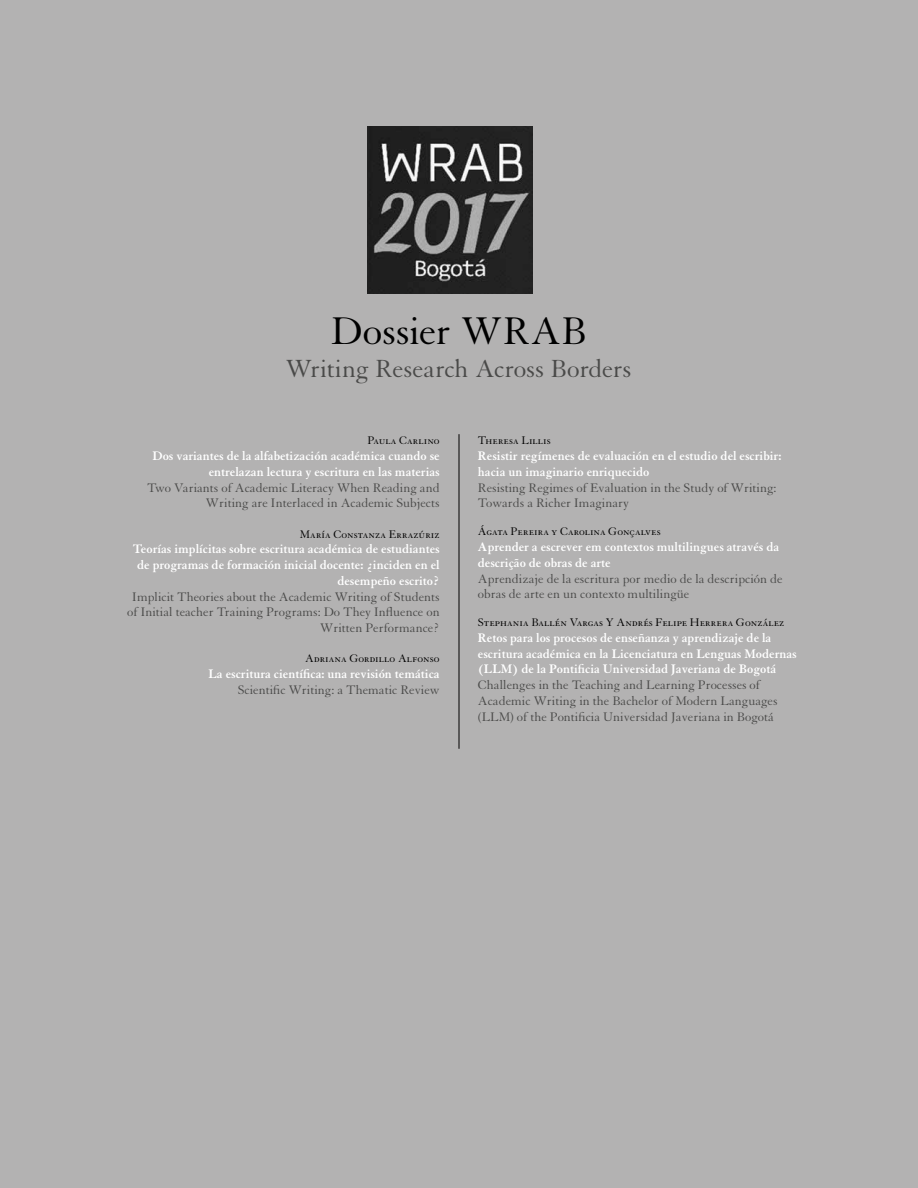
<style>
.page{position:relative;width:918px;height:1188px;background:#b3b2b2}
.page>*{position:absolute;margin:0;border:0;box-sizing:border-box;transform-origin:0 0}
.t1{font:42px "Granjon";letter-spacing:-.005em;color:#000}
.t2{font:27px "Granjon";letter-spacing:-.01em;color:#4a4a49}
.t3{font:700 13.5px/15.8px "Granjon";color:#fff}
.t4{font:13.5px/15.8px "Granjon";color:#4a4a49}
.t5{font:12px "Granjon SC";letter-spacing:.01em;color:#000}
</style>
<div class="page">
<hr style="left:459px;top:434px;width:1px;height:315px;background:#000">
<img style="left:368px;top:126px;width:165px;height:167px">
<h1 class="t1" style="left:331px;top:308px;width:257px">Dossier WRAB</h1>
<h2 class="t2" style="left:286px;top:354px;width:347px">Writing Research Across Borders</h2>
<p class="t5" style="left:368px;top:434px;width:74px">Paula Carlino</p>
<p class="t3" style="left:152px;top:448px;width:289px;text-align:right">Dos variantes de la alfabetización académica cuando se entrelazan lectura y escritura en las materias</p>
<p class="t4" style="left:147px;top:480px;width:294px;text-align:right">Two Variants of Academic Literacy When Reading and<br>Writing are Interlaced in Academic Subjects</p>
<p class="t5" style="left:300px;top:527px;width:141px">María Constanza Errazúriz</p>
<p class="t3" style="left:133px;top:541px;width:308px;text-align:right">Teorías implícitas sobre escritura académica de estudiantes de programas de formación inicial docente: ¿inciden en el desempeño escrito?</p>
<p class="t4" style="left:127px;top:589px;width:314px;text-align:right">Implicit Theories about the Academic Writing of Students of Initial teacher Training Programs: Do They Influence on<br>Written Performance?</p>
<p class="t5" style="left:305px;top:652px;width:136px">Adriana Gordillo Alfonso</p>
<p class="t3" style="left:208px;top:666px;width:233px">La escritura científica: una revisión temática</p>
<p class="t4" style="left:238px;top:682px;width:203px">Scientific Writing: a Thematic Review</p>
<p class="t5" style="left:478px;top:434px;width:74px">Theresa Lillis</p>
<p class="t3" style="left:478px;top:448px;width:305px">Resistir regímenes de evaluación en el estudio del escribir: hacia un imaginario enriquecido</p>
<p class="t4" style="left:478px;top:480px;width:300px">Resisting Regimes of Evaluation in the Study of Writing:<br>Towards a Richer Imaginary</p>
<p class="t5" style="left:478px;top:525px;width:184px">Ágata Pereira y Carolina Gonçalves</p>
<p class="t3" style="left:478px;top:539px;width:303px">Aprender a escrever em contextos multilingues através da descrição de obras de arte</p>
<p class="t4" style="left:478px;top:571px;width:306px">Aprendizaje de la escritura por medio de la descripción de obras de arte en un contexto multilingüe</p>
<p class="t5" style="left:478px;top:616px;width:308px">Stephania Ballén Vargas Y Andrés Felipe Herrera González</p>
<p class="t3" style="left:478px;top:630px;width:320px">Retos para los procesos de enseñanza y aprendizaje de la escritura académica en la Licenciatura en Lenguas Modernas (LLM) de la Pontificia Universidad Javeriana de Bogotá</p>
<p class="t4" style="left:478px;top:677px;width:301px">Challenges in the Teaching and Learning Processes of<br>Academic Writing in the Bachelor of Modern Languages (LLM) of the Pontificia Universidad Javeriana in Bogotá</p>
</div>
